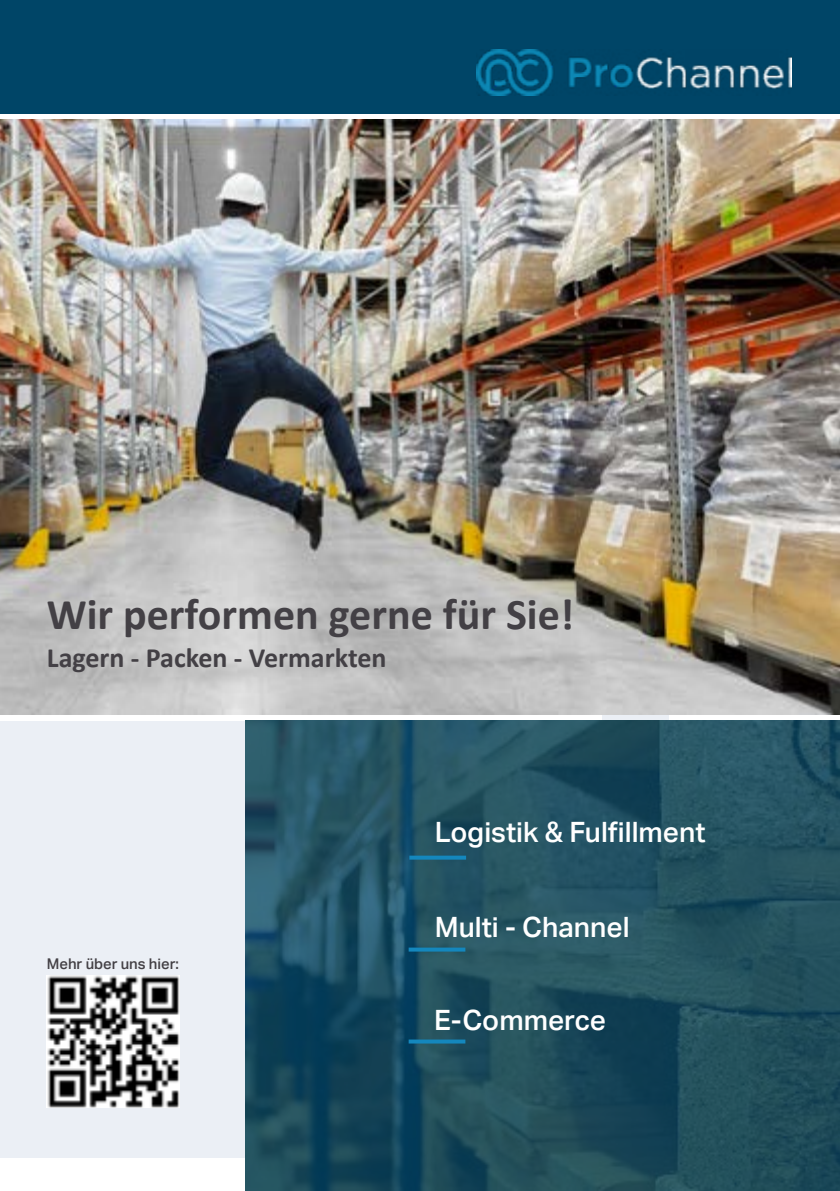
<style>
.page{position:relative;width:840px;height:1191px;background:#fff}
.page>*{position:absolute;margin:0;border:0;box-sizing:border-box;transform-origin:0 0}
.t1{font:700 44px "Calibri";color:#434045}
.t2{font:500 28px "Aktiv Grotesk";color:#fff}
.t3{font:700 28px "Calibri";color:#434045}
.t4{font:500 14.8px "Aktiv Grotesk";color:#434045}
</style>
<div class="page">
<div style="left:0;top:0;width:839px;height:113px;background:#004567"></div>
<div style="left:0;top:651px;width:839px;height:506px;background:#ebeff5"></div>
<img style="left:476px;top:50px;width:314px;height:45px">
<img style="left:0;top:119px;width:839px;height:595px">
<svg style="left:245px;top:720px;width:594px;height:471px;background:#204f5f"></svg>
<svg style="left:409px;top:855px;width:57px;height:4px"></svg>
<svg style="left:408px;top:947px;width:57px;height:4px"></svg>
<svg style="left:408px;top:1039px;width:57px;height:4px"></svg>
<img style="left:47px;top:975px;width:132px;height:132px">
<h1 class="t1" style="left:47px;top:583px;width:528px">Wir performen gerne für Sie!</h1>
<p class="t3" style="left:47px;top:637px;width:341px">Lagern - Packen - Vermarkten</p>
<p class="t2" style="left:434px;top:815px;width:272px">Logistik &amp; Fulfillment</p>
<p class="t4" style="left:47px;top:955px;width:134px">Mehr über uns hier:</p>
<p class="t2" style="left:434px;top:911px;width:196px">Multi - Channel</p>
<p class="t2" style="left:434px;top:1004px;width:173px">E-Commerce</p>
</div>
